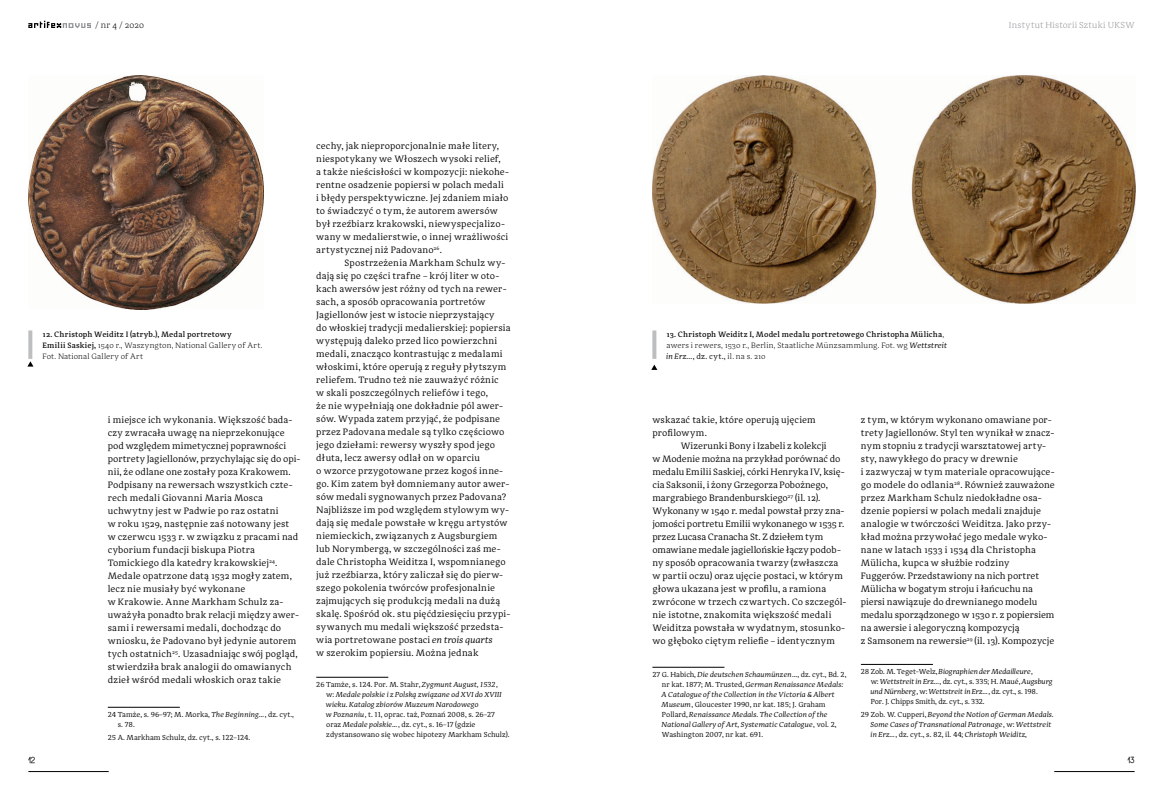
<style>
.page{position:relative;width:1163px;height:794px;background:#fff}
.page>*{position:absolute;margin:0;border:0;box-sizing:border-box;transform-origin:0 0}
.t1{font:9.5px/13px "Adagio Serif";letter-spacing:.01em;color:#000}
.t2{font:300 9px "Adagio Serif";letter-spacing:.03em;color:#939598}
.t3{font:300 9px "Adagio Serif";letter-spacing:.01em;color:#000}
.t4{font:300 8px/11px "Adagio Serif";letter-spacing:.02em;color:#000}
.t5{font:100 8px "Nordica";color:#000}
.t6{font:7.5px/10px "Adagio Serif";color:#000}
.t7{font:italic 7.5px/10px "Adagio Serif";color:#000}
.s1{font-style:italic}
.s2{font-weight:500}
.s3{font-weight:400;font-style:italic}
.s4{font-weight:400}
.s5{font-style:normal}
</style>
<div class="page">
<hr style="left:28px;top:771px;width:81px;height:1px;background:#000">
<hr style="left:1054px;top:771px;width:80px;height:1px;background:#000">
<svg style="left:28px;top:21px;width:63px;height:7px"></svg>
<hr style="left:108px;top:707px;width:72px;height:1px;background:#000">
<hr style="left:316px;top:677px;width:72px;height:1px;background:#000">
<hr style="left:652px;top:667px;width:72px;height:1px;background:#000">
<hr style="left:860px;top:664px;width:72px;height:1px;background:#000">
<img style="left:28px;top:76px;width:235px;height:234px">
<img style="left:652px;top:76px;width:482px;height:227px">
<svg style="left:28px;top:330px;width:4px;height:29px"></svg>
<svg style="left:652px;top:330px;width:4px;height:29px"></svg>
<svg style="left:27px;top:361px;width:6px;height:5px"></svg>
<svg style="left:651px;top:365px;width:6px;height:5px"></svg>
<p class="t3" style="left:95px;top:20px;width:50px">/ nr 4 / 2020</p>
<p class="t2" style="left:1008px;top:20px;width:127px">Instytut Historii Sztuki UKSW</p>
<p class="t1" style="left:316px;top:140px;width:194px">cechy, jak nieproporcjonalnie małe litery, niespotykany we Włoszech wysoki relief,<br>a także nieścisłości w kompozycji: niekohe&shy;rentne osadzenie popiersi w polach medali i błędy perspektywiczne. Jej zdaniem miało to świadczyć o tym, że autorem awersów był rzeźbiarz krakowski, niewyspecjalizo&shy;wany w medalierstwie, o innej wrażliwości artystycznej niż Padovano<sup>26</sup>.</p>
<p class="t1" style="left:316px;top:257px;width:196px;text-indent:28px">Spostrzeżenia Markham Schulz wy&shy;dają się po części trafne – krój liter w oto&shy;kach awersów jest różny od tych na rewer&shy;sach, a sposób opracowania portretów Jagiellonów jest w istocie nieprzystający<br>do włoskiej tradycji medalierskiej: popiersia występują daleko przed lico powierzchni medali, znacząco kontrastując z medalami włoskimi, które operują z reguły płytszym reliefem. Trudno też nie zauważyć różnic<br>w skali poszczególnych reliefów i tego,<br>że nie wypełniają one dokładnie pól awer&shy;sów. Wypada zatem przyjąć, że podpisane przez Padovana medale są tylko częściowo jego dziełami: rewersy wyszły spod jego dłuta, lecz awersy odlał on w oparciu<br>o wzorce przygotowane przez kogoś inne&shy;go. Kim zatem był domniemany autor awer&shy;sów medali sygnowanych przez Padovana?<br>Najbliższe im pod względem stylowym wy&shy;dają się medale powstałe w kręgu artystów niemieckich, związanych z Augsburgiem lub Norymbergą, w szczególności zaś me&shy;dale Christopha Weiditza I, wspomnianego już rzeźbiarza, który zaliczał się do pierw&shy;szego pokolenia twórców profesjonalnie zajmujących się produkcją medali na dużą skalę. Spośród ok. stu pięćdziesięciu przypi&shy;sywanych mu medali większość przedsta&shy;wia portretowane postaci <span class="s1">en trois quarts<br></span>w szerokim popiersiu. Można jednak</p>
<p class="t6" style="left:326px;top:680px;width:185px;text-indent:-10px">26 Tamże, s. 124. Por. M. Stahr, <span class="s1">Zygmunt August, 1532</span>,<br>w: <span class="s1">Medale polskie i z Polską związane od XVI do XVIII wieku. Katalog zbiorów Muzeum Narodowego<br>w Poznaniu</span>, t. 11, oprac. taż, Poznań 2008, s. 26–27 oraz <span class="s1">Medale polskie...</span>, dz. cyt., s. 16–17 (gdzie zdystansowano się wobec hipotezy Markham Schulz).</p>
<p class="t4" style="left:43px;top:329px;width:221px"><span class="s2">12. Christoph Weiditz I (atryb.), Medal portretowy<br>Emilii Saskiej,</span> 1540 r., Waszyngton, National Gallery of Art.<br>Fot. National Gallery of Art</p>
<p class="t4" style="left:666px;top:329px;width:282px"><span class="s2">13. Christoph Weiditz I, Model medalu portretowego Christopha Mülicha</span>, awers i rewers, 1530 r., Berlin, Staatliche Münzsammlung. Fot. wg <span class="s3">Wettstreit in Erz..</span><span class="s4">., dz. cyt.,</span> il. na s. 210</p>
<p class="t1" style="left:108px;top:413px;width:194px">i miejsce ich wykonania. Większość bada&shy;czy zwracała uwagę na nieprzekonujące pod względem mimetycznej poprawności portrety Jagiellonów, przychylając się do opi&shy;nii, że odlane one zostały poza Krakowem.<br>Podpisany na rewersach wszystkich czte&shy;rech medali Giovanni Maria Mosca uchwytny jest w Padwie po raz ostatni<br>w roku 1529, następnie zaś notowany jest<br>w czerwcu 1533 r. w związku z pracami nad cyborium fundacji biskupa Piotra Tomickiego dla katedry krakowskiej<sup>24</sup>.<br>Medale opatrzone datą 1532 mogły zatem, lecz nie musiały być wykonane<br>w Krakowie. Anne Markham Schulz za&shy;uważyła ponadto brak relacji między awer&shy;sami i rewersami medali, dochodząc do wniosku, że Padovano był jedynie autorem tych ostatnich<sup>25</sup>. Uzasadniając swój pogląd, stwierdziła brak analogii do omawianych dzieł wśród medali włoskich oraz takie</p>
<p class="t6" style="left:118px;top:710px;width:178px;text-indent:-10px">24 Tamże, s. 96–97; M. Morka, <span class="s1">The Beginning…</span>, dz. cyt., s. 78.</p>
<p class="t6" style="left:108px;top:732px;width:144px">25 A. Markham Schulz, dz. cyt., s. 122–124.</p>
<p class="t1" style="left:652px;top:413px;width:165px">wskazać takie, które operują ujęciem profilowym.</p>
<p class="t1" style="left:652px;top:439px;width:195px;text-indent:28px">Wizerunki Bony i Izabeli z kolekcji<br>w Modenie można na przykład porównać do medalu Emilii Saskiej, córki Henryka IV, księ&shy;cia Saksonii, i żony Grzegorza Pobożnego, margrabiego Brandenburskiego<sup>27</sup> (il. 12).<br>Wykonany w 1540 r. medal powstał przy zna&shy;jomości portretu Emilii wykonanego w 1535 r. przez Lucasa Cranacha St. Z dziełem tym omawiane medale jagiellońskie łączy podob&shy;ny sposób opracowania twarzy (zwłaszcza w partii oczu) oraz ujęcie postaci, w którym głowa ukazana jest w profilu, a ramiona zwrócone w trzech czwartych. Co szczegól&shy;nie istotne, znakomita większość medali Weiditza powstała w wydatnym, stosunko&shy;wo głęboko ciętym reliefie – identycznym</p>
<p class="t7" style="left:661px;top:670px;width:186px;text-indent:-9px"><span class="s5">27 G. Habich,</span> Die deutschen Schaumünzen<span class="s5">…, dz. cyt., Bd. 2, nr kat. 1877; M. Trusted,</span> German Renaissance Medals:<br>A Catalogue of the Collection in the Victoria &amp; Albert Museum<span class="s5">, Gloucester 1990, nr kat. 185; J. Graham Pollard,</span> Renaissance Medals. The Collection of the National Gallery of Art, Systematic Catalogue<span class="s5">, vol. 2, Washington 2007, nr kat. 691.</span></p>
<p class="t1" style="left:860px;top:413px;width:195px">z tym, w którym wykonano omawiane por&shy;trety Jagiellonów. Styl ten wynikał w znacz&shy;nym stopniu z tradycji warsztatowej arty&shy;sty, nawykłego do pracy w drewnie<br>i zazwyczaj w tym materiale opracowujące&shy;go modele do odlania<sup>28</sup>. Również zauważone przez Markham Schulz niedokładne osa&shy;dzenie popiersi w polach medali znajduje analogie w twórczości Weiditza. Jako przy&shy;kład można przywołać jego medale wyko&shy;nane w latach 1533 i 1534 dla Christopha Mülicha, kupca w służbie rodziny Fuggerów. Przedstawiony na nich portret Mülicha w bogatym stroju i łańcuchu na piersi nawiązuje do drewnianego modelu medalu sporządzonego w 1530 r. z popiersiem na awersie i alegoryczną kompozycją<br>z Samsonem na rewersie<sup>29</sup> (il. 13). Kompozycje</p>
<p class="t6" style="left:870px;top:667px;width:184px;text-indent:-10px">28 Zob. M. Teget-Welz, <span class="s1">Biographien der Medailleure</span>,<br>w: <span class="s1">Wettstreit in Erz…</span>, dz. cyt., s. 335; H. Maué, <span class="s1">Augsburg und Nürnberg</span>, w: <span class="s1">Wettstreit in Erz…</span>, dz. cyt., s. 198.<br>Por. J. Chipps Smith, dz. cyt., s. 332.</p>
<p class="t7" style="left:870px;top:710px;width:185px;text-indent:-10px"><span class="s5">29 Zob. W. Cupperi,</span> Beyond the Notion of German Medals.<br>Some Cases of Transnational Patronage<span class="s5">, w:</span> Wettstreit in Erz…<span class="s5">, dz. cyt., s. 82, il. 44;</span> Christoph Weiditz,</p>
<p class="t5" style="left:28px;top:756px;width:8px">12</p>
<p class="t5" style="left:1127px;top:756px;width:8px">13</p>
</div>
